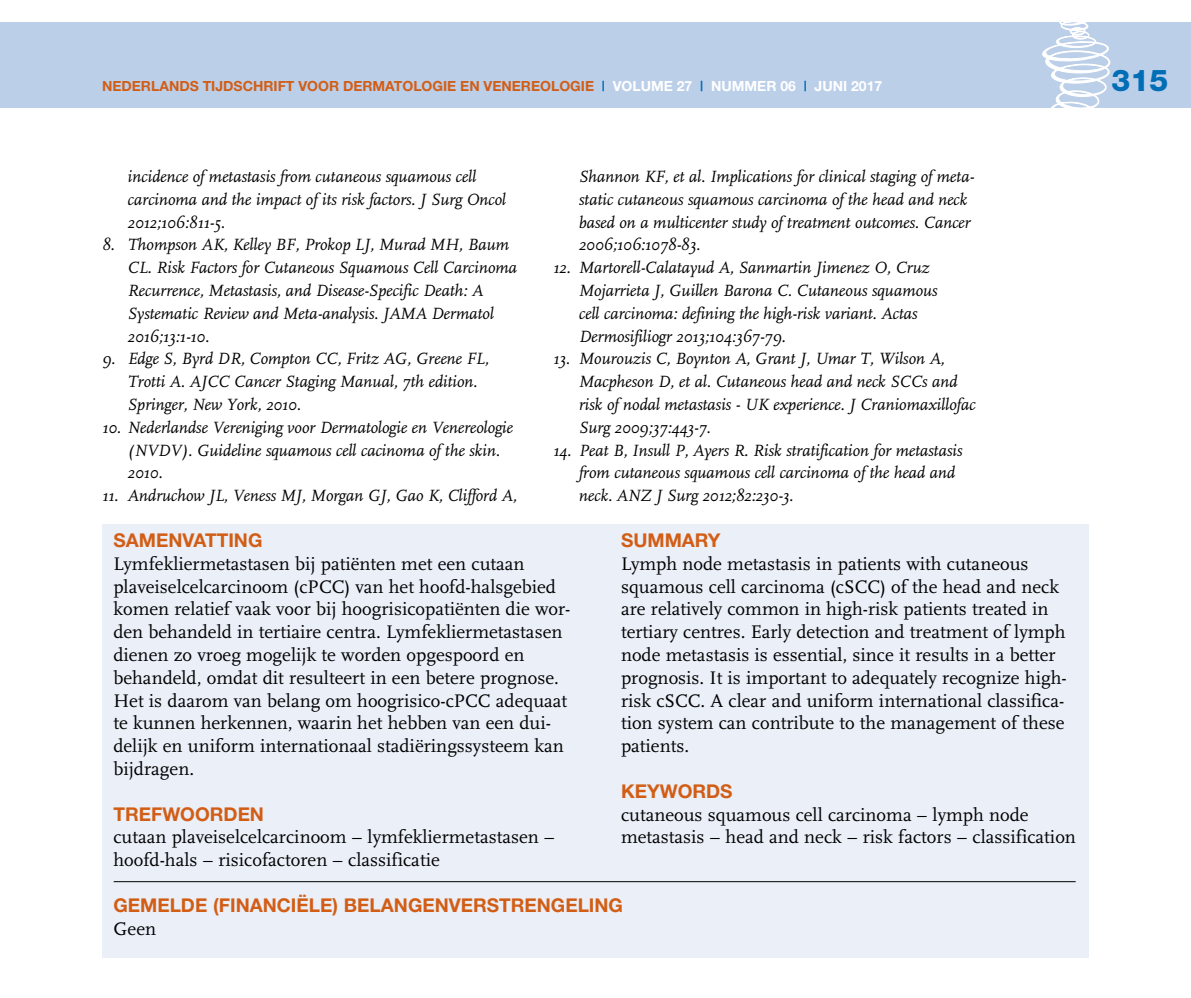
<style>
.page{position:relative;width:1191px;height:998px;background:#fff}
.page>*{position:absolute;margin:0;border:0;box-sizing:border-box;transform-origin:0 0}
.t1{font:800 30px "Helvetica Neue";color:#006eb6}
.t2{font:19px/22.8px "FF Scala";color:#000}
.t3{font:700 19px "Helvetica Neue";color:#d25e16}
.t4{font:italic 17px/22.8px "FF Scala";letter-spacing:-.01em;color:#000}
.t5{font:700 14px "Helvetica Neue";color:#d25e16}
.t6{font:700 14px "Helvetica Neue";color:#fff}
.s1{color:#006eb6}
.s2{color:#fff}
</style>
<div class="page">
<div style="left:0;top:23px;width:1191px;height:85px;background:#bccfe9"></div>
<svg style="left:1042px;top:23px;width:68px;height:85px"></svg>
<div style="left:102px;top:524px;width:987px;height:433px;background:#eaeff8"></div>
<hr style="left:114px;top:881px;width:961px;height:1px;background:#000">
<p class="t5" style="left:102px;top:77px;width:722px">NEDERLANDS TIJDSCHRIFT VOOR DERMATOLOGIE EN VENEREOLOGIE <span class="s1">|</span> <span class="s2">VOLUME 27</span> <span class="s1">|</span> <span class="s2">NUMMER 06</span> <span class="s1">|</span> <span class="s2">JUNI</span></p>
<p class="t6" style="left:851px;top:77px;width:33px">2017</p>
<h1 class="t1" style="left:1111px;top:62px;width:58px">315</h1>
<p class="t4" style="left:128px;top:166px;width:380px">incidence of metastasis from cutaneous squamous cell carcinoma and the impact of its risk factors. J Surg Oncol<br>2012;106:811-5.</p>
<p class="t4" style="left:128px;top:234px;width:391px;text-indent:-26px">8. Thompson AK, Kelley BF, Prokop LJ, Murad MH, Baum CL. Risk Factors for Cutaneous Squamous Cell Carcinoma Recurrence, Metastasis, and Disease-Specific Death: A Systematic Review and Meta-analysis. JAMA Dermatol 2016;13:1-10.</p>
<p class="t4" style="left:128px;top:348px;width:363px;text-indent:-26px">9. Edge S, Byrd DR, Compton CC, Fritz AG, Greene FL,<br>Trotti A. AJCC Cancer Staging Manual, 7th edition.<br>Springer, New York, 2010.</p>
<p class="t4" style="left:128px;top:416px;width:387px;text-indent:-26px">10. Nederlandse Vereniging voor Dermatologie en Venereologie (NVDV). Guideline squamous cell cacinoma of the skin.<br>2010.</p>
<p class="t4" style="left:102px;top:485px;width:416px">11. Andruchow JL, Veness MJ, Morgan GJ, Gao K, Clifford A,</p>
<p class="t3" style="left:113px;top:528px;width:150px">SAMENVATTING</p>
<p class="t2" style="left:113px;top:552px;width:458px">Lymfekliermetastasen bij patiënten met een cutaan plaveiselcelcarcinoom (cPCC) van het hoofd-halsgebied komen relatief vaak voor bij hoogrisicopatiënten die wor&shy;den behandeld in tertiaire centra. Lymfekliermetastasen dienen zo vroeg mogelijk te worden opgespoord en behandeld, omdat dit resulteert in een betere prognose.<br>Het is daarom van belang om hoogrisico-cPCC adequaat te kunnen herkennen, waarin het hebben van een dui&shy;delijk en uniform internationaal stadiëringssysteem kan bijdragen.</p>
<p class="t3" style="left:113px;top:802px;width:25px">TREF</p>
<p class="t3" style="left:162px;top:802px;width:33px">WOORDEN</p>
<p class="t2" style="left:113px;top:826px;width:443px">cutaan plaveiselcelcarcinoom – lymfekliermetastasen – hoofd-hals – risicofactoren – classificatie</p>
<p class="t4" style="left:579px;top:166px;width:397px">Shannon KF, et al. Implications for clinical staging of meta&shy;static cutaneous squamous carcinoma of the head and neck based on a multicenter study of treatment outcomes. Cancer 2006;106:1078-83.</p>
<p class="t4" style="left:579px;top:257px;width:360px;text-indent:-26px">12. Martorell-Calatayud A, Sanmartin Jimenez O, Cruz Mojarrieta J, Guillen Barona C. Cutaneous squamous cell carcinoma: defining the high-risk variant. Actas Dermosifiliogr 2013;104:367-79.</p>
<p class="t4" style="left:579px;top:348px;width:398px;text-indent:-26px">13. Mourouzis C, Boynton A, Grant J, Umar T, Wilson A, Macpheson D, et al. Cutaneous head and neck SCCs and risk of nodal metastasis - UK experience. J Craniomaxillofac Surg 2009;37:443-7.</p>
<p class="t4" style="left:579px;top:439px;width:385px;text-indent:-26px">14. Peat B, Insull P, Ayers R. Risk stratification for metastasis from cutaneous squamous cell carcinoma of the head and neck. ANZ J Surg 2012;82:230-3.</p>
<p class="t3" style="left:621px;top:528px;width:101px">SUMMARY</p>
<p class="t2" style="left:621px;top:552px;width:447px">Lymph node metastasis in patients with cutaneous squamous cell carcinoma (cSCC) of the head and neck are relatively common in high-risk patients treated in tertiary centres. Early detection and treatment of lymph node metastasis is essential, since it results in a better prognosis. It is important to adequately recognize high&shy;risk cSCC. A clear and uniform international classifica&shy;tion system can contribute to the management of these patients.</p>
<p class="t3" style="left:621px;top:779px;width:72px">KEYWORDS</p>
<p class="t2" style="left:621px;top:803px;width:456px">cutaneous squamous cell carcinoma – lymph node metastasis – head and neck – risk factors – classification</p>
<p class="t3" style="left:113px;top:893px;width:29px">GEMELDE</p>
<p class="t3" style="left:213px;top:893px;width:18px">(FINANCI</p>
<p class="t3" style="left:296px;top:893px;width:75px">ËLE) BELANGENVERSTRENGELING</p>
<p class="t2" style="left:113px;top:917px;width:44px">Geen</p>
</div>
